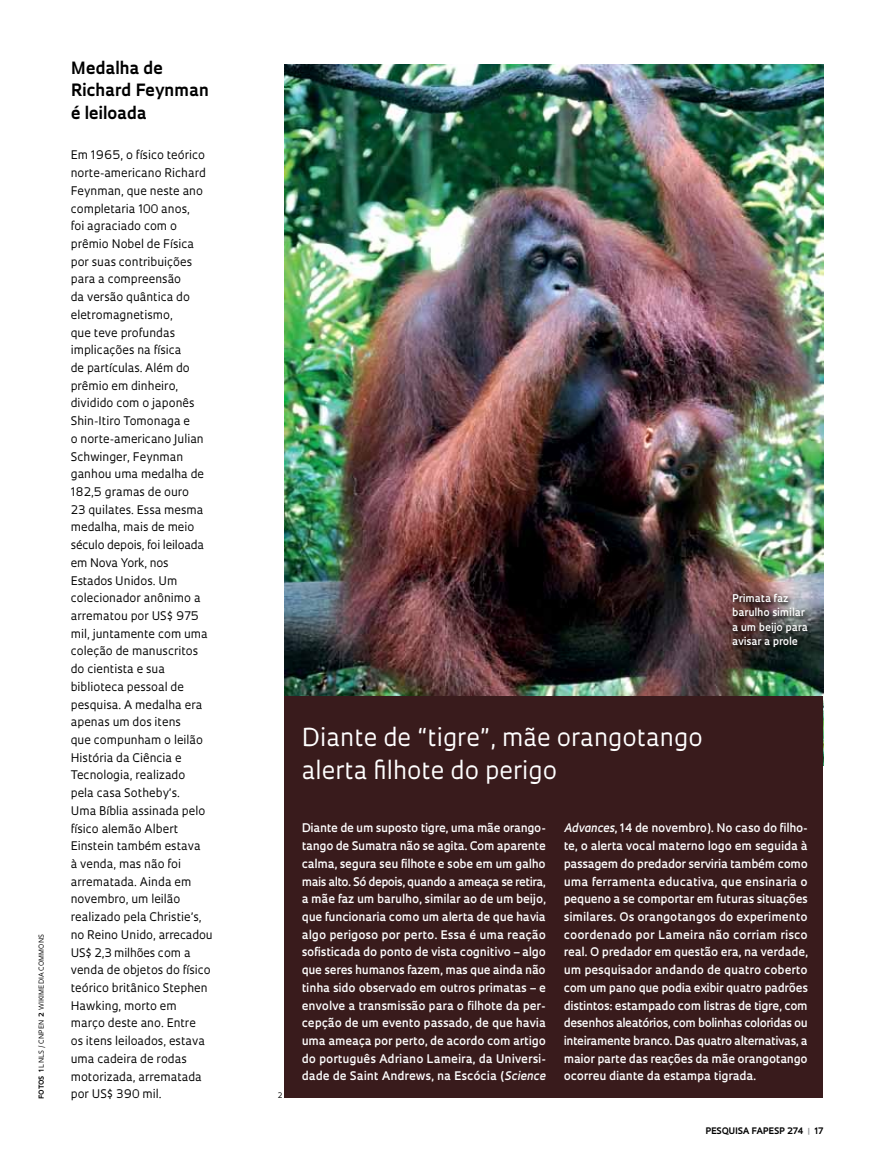
<style>
.page{position:relative;width:885px;height:1169px;background:#fff}
.page>*{position:absolute;margin:0;border:0;box-sizing:border-box;transform-origin:0 0}
.t1{font:24px/33px "Oculum";color:#fff}
.t2{font:700 16.5px/22.5px "Oculum";color:#000}
.t3{font:600 11.55px/17.7px "Oculum";letter-spacing:.005em;color:#fff;text-align:justify}
.t4{font:11.55px/17.7px "Oculum";color:#000}
.t5{font:600 10.35px/14.1px "Oculum";color:#fff}
.t6{font:700 8.7px "Oculum";letter-spacing:.005em;color:#000}
.t7{font:7.35px "Oculum";color:#000}
.t8{font:6.75px "Oculum";letter-spacing:.02em;color:#000}
.t9{font:700 6.75px "Oculum";letter-spacing:.005em;color:#000}
.s1{font-weight:700}
.s2{font-style:italic}
.s3{color:#939598}
</style>
<div class="page">
<img style="left:284px;top:64px;width:539px;height:632px">
<svg style="left:730px;top:591px;width:84px;height:62px;background:#514747"></svg>
<div style="left:284px;top:696px;width:539px;height:402px;background:#391b1c"></div>
<p class="t8" style="left:37px;top:1072px;width:139px;rotate:-90deg"><span class="s1">1</span> LNLS / Cnpen <span class="s1">2</span> wiki media commons</p>
<p class="t9" style="left:37px;top:1098px;width:24px;rotate:-90deg">fotos</p>
<h2 class="t2" style="left:71px;top:56px;width:139px">Medalha de<br>Richard Feynman é leiloada</h2>
<p class="t4" style="left:71px;top:146px;width:143px">Em 1965, o físico teórico norte-americano Richard<br>Feynman, que neste ano completaria 100 anos,<br>foi agraciado com o prêmio Nobel de Física por suas contribuições para a compreensão<br>da versão quântica do eletromagnetismo,<br>que teve profundas implicações na física<br>de partículas. Além do prêmio em dinheiro, dividido com o japonês<br>Shin-Itiro Tomonaga e<br>o norte-americano Julian<br>Schwinger, Feynman ganhou uma medalha de<br>182,5 gramas de ouro<br>23 quilates. Essa mesma medalha, mais de meio século depois, foi leiloada em Nova York, nos<br>Estados Unidos. Um colecionador anônimo a arrematou por US$ 975 mil, juntamente com uma coleção de manuscritos do cientista e sua biblioteca pessoal de pesquisa. A medalha era apenas um dos itens<br>que compunham o leilão<br>H istória da Ciência e<br>Tecnologia, realizado<br>pela casa Sotheby’s.<br>Uma Bíblia assinada pelo físico alemão Albert<br>Einstein também estava<br>à venda, mas não foi arrematada. Ainda em novembro, um leilão realizado pela Christie’s, no Reino Unido, arrecadou<br>US$ 2,3 milhões com a venda de objetos do físico teórico britânico Stephen<br>Hawking, morto em março deste ano. Entre<br>os itens leiloados, estava uma cadeira de rodas motorizada, arrematada por US$ 390 mil.</p>
<p class="t5" style="left:732px;top:591px;width:77px">Primata faz barulho similar a um beijo para avisar a prole</p>
<p class="t7" style="left:278px;top:1090px;width:6px">2</p>
<h1 class="t1" style="left:302px;top:720px;width:403px">Diante de “tigre”, mãe orangotango alerta filhote do perigo</h1>
<p class="t3" style="left:302px;top:818px;width:246px">Diante de um suposto tigre, uma mãe orango&shy;tango de Sumatra não se agita. Com aparente calma, segura seu filhote e sobe em um galho mais alto. Só depois, quando a ameaça se retira, a mãe faz um barulho, similar ao de um beijo, que funcionaria como um alerta de que havia algo perigoso por perto. Essa é uma reação sofisticada do ponto de vista cognitivo – algo que seres humanos fazem, mas que ainda não tinha sido observado em outros primatas – e envolve a transmissão para o filhote da per&shy;cepção de um evento passado, de que havia uma ameaça por perto, de acordo com artigo do português Adriano Lameira, da Universi&shy;dade de Saint Andrews, na Escócia (<span class="s2">Science</span></p>
<p class="t3" style="left:564px;top:818px;width:246px"><span class="s2">Advances</span>, 14 de novembro). No caso do filho&shy;te, o alerta vocal materno logo em seguida à passagem do predador serviria também como uma ferramenta educativa, que ensinaria o pequeno a se comportar em futuras situações similares. Os orangotangos do experimento coordenado por Lameira não corriam risco real. O predador em questão era, na verdade, um pesquisador andando de quatro coberto com um pano que podia exibir quatro padrões distintos: estampado com listras de tigre, com desenhos aleatórios, com bolinhas coloridas ou inteiramente branco. Das quatro alternativas, a maior parte das reações da mãe orangotango ocorreu diante da estampa tigrada.</p>
<p class="t6" style="left:705px;top:1124px;width:119px">PESQUISA FAPESP 274 <span class="s3">|</span> 17</p>
</div>
